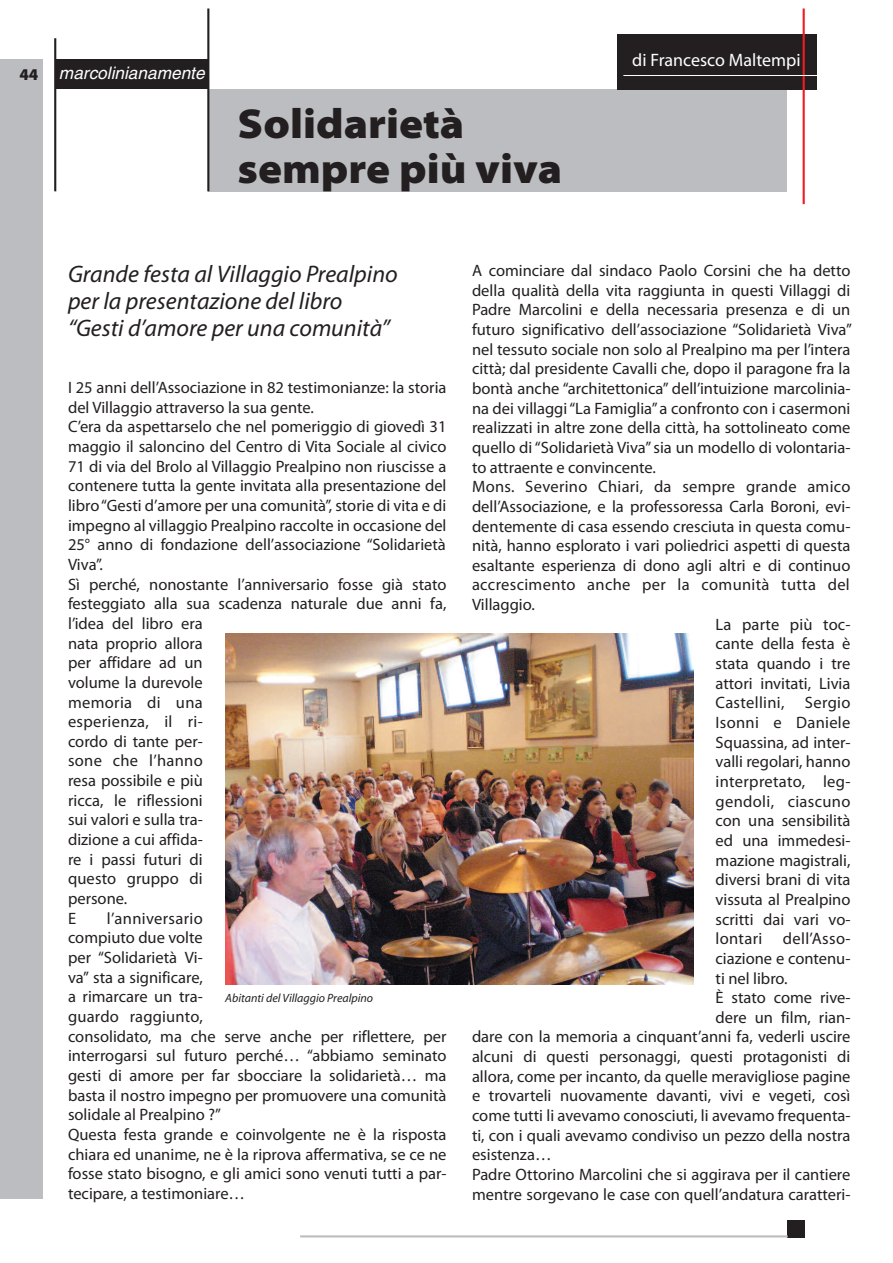
<style>
.page{position:relative;width:893px;height:1263px;background:#fff}
.page>*{position:absolute;margin:0;border:0;box-sizing:border-box;transform-origin:0 0}
.t1{font:900 semi-expanded 42px/45px "Myriad Pro";color:#231f20}
.t2{font:italic 24px/27px "Myriad Pro";color:#231f20}
.t3{font:18px "Myriad Pro";color:#fff}
.t4{font:italic 17.25px "Helvetica";color:#fff}
.t5{font:16.5px/19.6px "Myriad Pro";color:#231f20}
.t6{font:16.5px "Myriad Pro";letter-spacing:.02em;color:#231f20}
.t7{font:900 16.5px "Myriad Pro";color:#231f20}
.t8{font:italic 12px "Myriad";color:#231f20}
</style>
<div class="page">
<div style="left:208px;top:89px;width:579px;height:102px;background:#bcbdc0"></div>
<div style="left:788px;top:1220px;width:17px;height:17px;background:#231f20"></div>
<hr style="left:300px;top:1235px;width:488px;height:2px;background:#bcbdc0">
<hr style="left:207px;top:9px;width:2px;height:182px;background:#231f20">
<hr style="left:54px;top:38px;width:2px;height:153px;background:#231f20">
<div style="left:55px;top:60px;width:153px;height:29px;background:#231f20"></div>
<div style="left:617px;top:34px;width:199px;height:55px;background:#231f20"></div>
<hr style="left:803px;top:9px;width:2px;height:195px;background:#ee1d23">
<div style="left:0;top:60px;width:43px;height:1139px;background:#bcbdc0"></div>
<hr style="left:623px;top:75px;width:196px;height:1px;background:#fff">
<img style="left:225px;top:634px;width:468px;height:350px">
<p class="t7" style="left:19px;top:69px;width:20px">44</p>
<p class="t4" style="left:59px;top:66px;width:147px">marcolinianamente</p>
<h1 class="t1" style="left:238px;top:104px;width:326px">Solidarietà sempre più viva</h1>
<p class="t3" style="left:632px;top:53px;width:170px">di Francesco Maltempi</p>
<h2 class="t2" style="left:68px;top:262px;width:331px">Grande festa al Villaggio Prealpino per la presentazione del libro “Gesti d’amore per una comunità”</h2>
<p class="t5" style="left:472px;top:262px;width:380px">A cominciare dal sindaco Paolo Corsini che ha detto</p>
<p class="t5" style="left:472px;top:282px;width:380px">della qualità della vita raggiunta in questi Villaggi di</p>
<p class="t5" style="left:472px;top:301px;width:380px">Padre Marcolini e della necessaria presenza e di un</p>
<p class="t5" style="left:472px;top:321px;width:381px">futuro significativo dell’associazione “Solidarietà Viva”</p>
<p class="t5" style="left:472px;top:341px;width:380px">nel tessuto sociale non solo al Prealpino ma per l’intera</p>
<p class="t5" style="left:472px;top:360px;width:380px">città; dal presidente Cavalli che, dopo il paragone fra la</p>
<p class="t5" style="left:472px;top:380px;width:380px">bontà anche “architettonica” dell’intuizione marcolinia-</p>
<p class="t5" style="left:472px;top:399px;width:380px">na dei villaggi“La Famiglia” a confronto con i casermoni</p>
<p class="t5" style="left:472px;top:419px;width:380px">realizzati in altre zone della città, ha sottolineato come</p>
<p class="t5" style="left:472px;top:439px;width:380px">quello di“Solidarietà Viva”sia un modello di volontaria-</p>
<p class="t5" style="left:472px;top:458px;width:185px">to attraente e convincente.</p>
<p class="t6" style="left:472px;top:480px;width:380px">Mons. Severino Chiari, da sempre grande amico</p>
<p class="t5" style="left:472px;top:498px;width:380px">dell’Associazione, e la professoressa Carla Boroni, evi-</p>
<p class="t5" style="left:472px;top:517px;width:380px">dentemente di casa essendo cresciuta in questa comu-</p>
<p class="t5" style="left:472px;top:537px;width:380px">nità, hanno esplorato i vari poliedrici aspetti di questa</p>
<p class="t5" style="left:472px;top:557px;width:380px">esaltante esperienza di dono agli altri e di continuo</p>
<p class="t6" style="left:472px;top:579px;width:379px">accrescimento anche per la comunità tutta del</p>
<p class="t5" style="left:472px;top:596px;width:64px">Villaggio.</p>
<p class="t5" style="left:716px;top:616px;width:136px">La parte più toc-</p>
<p class="t5" style="left:716px;top:635px;width:136px">cante della festa è</p>
<p class="t5" style="left:716px;top:655px;width:136px">stata quando i tre</p>
<p class="t5" style="left:716px;top:675px;width:136px">attori invitati, Livia</p>
<p class="t6" style="left:716px;top:697px;width:136px">Castellini, Sergio</p>
<p class="t6" style="left:716px;top:716px;width:136px">Isonni e Daniele</p>
<p class="t5" style="left:716px;top:734px;width:136px">Squassina, ad inter-</p>
<p class="t5" style="left:716px;top:753px;width:136px">valli regolari, hanno</p>
<p class="t6" style="left:716px;top:775px;width:136px">interpretato, leg-</p>
<p class="t6" style="left:716px;top:795px;width:136px">gendoli, ciascuno</p>
<p class="t5" style="left:716px;top:812px;width:136px">con una sensibilità</p>
<p class="t5" style="left:716px;top:832px;width:136px">ed una immedesi-</p>
<p class="t5" style="left:716px;top:851px;width:136px">mazione magistrali,</p>
<p class="t5" style="left:716px;top:871px;width:136px">diversi brani di vita</p>
<p class="t5" style="left:716px;top:891px;width:136px">vissuta al Prealpino</p>
<p class="t5" style="left:716px;top:910px;width:136px">scritti dai vari vo-</p>
<p class="t6" style="left:716px;top:932px;width:136px">lontari dell’Asso-</p>
<p class="t5" style="left:716px;top:950px;width:136px">ciazione e contenu-</p>
<p class="t5" style="left:716px;top:969px;width:74px">ti nel libro.</p>
<p class="t5" style="left:716px;top:989px;width:136px">È stato come rive-</p>
<p class="t5" style="left:716px;top:1009px;width:136px">dere un film, rian-</p>
<p class="t5" style="left:472px;top:1028px;width:380px">dare con la memoria a cinquant’anni fa, vederli uscire</p>
<p class="t5" style="left:472px;top:1048px;width:380px">alcuni di questi personaggi, questi protagonisti di</p>
<p class="t5" style="left:472px;top:1068px;width:380px">allora, come per incanto, da quelle meravigliose pagine</p>
<p class="t5" style="left:472px;top:1087px;width:380px">e trovarteli nuovamente davanti, vivi e vegeti, così</p>
<p class="t5" style="left:472px;top:1107px;width:380px">come tutti li avevamo conosciuti, li avevamo frequenta-</p>
<p class="t5" style="left:472px;top:1127px;width:380px">ti, con i quali avevamo condiviso un pezzo della nostra</p>
<p class="t5" style="left:472px;top:1146px;width:81px">esistenza…</p>
<p class="t5" style="left:472px;top:1166px;width:380px">Padre Ottorino Marcolini che si aggirava per il cantiere</p>
<p class="t5" style="left:472px;top:1185px;width:380px">mentre sorgevano le case con quell’andatura caratteri-</p>
<p class="t5" style="left:68px;top:379px;width:380px">I 25 anni dell’Associazione in 82 testimonianze: la storia del Villaggio attraverso la sua gente.<br>C’era da aspettarselo che nel pomeriggio di giovedì 31 maggio il saloncino del Centro di Vita Sociale al civico<br>71 di via del Brolo al Villaggio Prealpino non riuscisse a contenere tutta la gente invitata alla presentazione del libro“Gesti d’amore per una comunità”, storie di vita e di impegno al villaggio Prealpino raccolte in occasione del<br>25° anno di fondazione dell’associazione “Solidarietà<br>Viva”.<br>Sì perché, nonostante l’anniversario fosse già stato festeggiato alla sua scadenza naturale due anni fa, l’idea del libro era<br>nata proprio allora<br>per affidare ad un<br>volume la durevole<br>memoria di una<br>esperienza, il ri-<br>cordo di tante per-<br>sone che l’hanno<br>resa possibile e più<br>ricca, le riflessioni<br>sui valori e sulla tra-<br>dizione a cui affida-<br>re i passi futuri di<br>questo gruppo di<br>persone.<br>E</p>
<p class="t5" style="left:68px;top:910px;width:380px;text-indent:39px">l’anniversario<br>compiuto due volte<br>per “Solidarietà Vi-<br>va” sta a significare,<br>a rimarcare un tra-<br>guardo raggiunto,<br>consolidato, ma che serve anche per riflettere, per interrogarsi sul futuro perché… “abbiamo seminato gesti di amore per far sbocciare la solidarietà… ma basta il nostro impegno per promuovere una comunità solidale al Prealpino ?”<br>Questa festa grande e coinvolgente ne è la risposta chiara ed unanime, ne è la riprova affermativa, se ce ne fosse stato bisogno, e gli amici sono venuti tutti a par&shy;tecipare, a testimoniare…</p>
<p class="t8" style="left:225px;top:993px;width:149px">Abitanti del Villaggio Prealpino</p>
</div>
